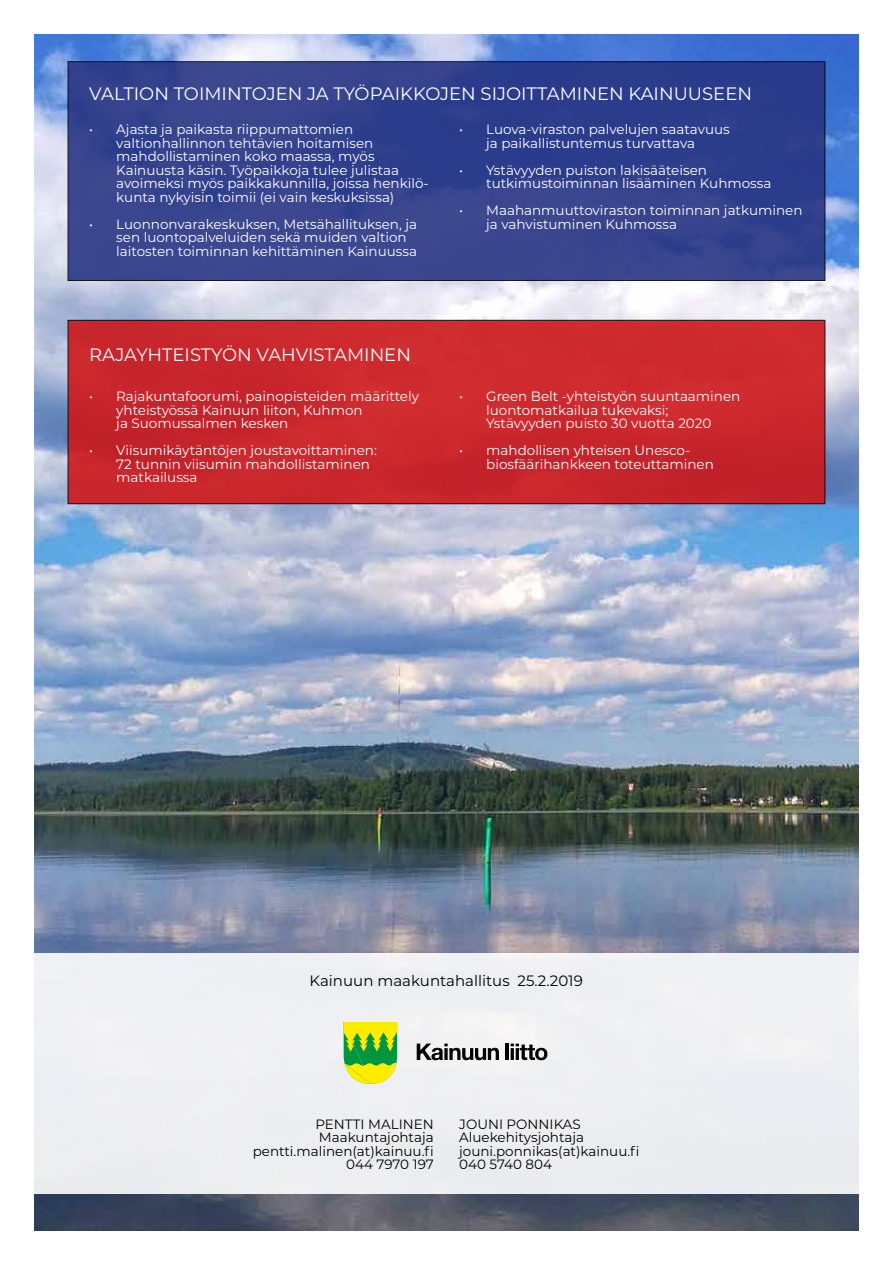
<style>
.page{position:relative;width:893px;height:1263px;background:#fff}
.page>*{position:absolute;margin:0;border:0;box-sizing:border-box;transform-origin:0 0}
.t1{font:18px "Montserrat";color:#fff}
.t2{font:15px "Montserrat";color:#000}
.t3{font:13.5px/13.5px "Montserrat";color:#fff}
.t4{font:13.5px/13.5px "Montserrat";color:#000;text-align:right}
</style>
<div class="page">
<img style="left:34px;top:34px;width:825px;height:1197px">
<div style="left:68px;top:62px;width:757px;height:218px;background:#36438d"></div>
<div style="left:68px;top:61px;width:757px;height:220px;border:1px solid #000"></div>
<div style="left:68px;top:320px;width:757px;height:184px;background:#cb282d"></div>
<div style="left:68px;top:320px;width:757px;height:184px;border:1px solid #000"></div>
<div style="left:25px;top:953px;width:841px;height:241px;background:#eeeff2"></div>
<svg style="left:417px;top:1043px;width:82px;height:17px"></svg>
<hr style="left:506px;top:1043px;width:3px;height:17px;background:#000">
<svg style="left:511px;top:1043px;width:36px;height:17px"></svg>
<svg style="left:344px;top:1022px;width:53px;height:62px;background:#9ecc2c"></svg>
<h1 class="t1" style="left:89px;top:82px;width:664px">VALTION TOIMINTOJEN JA TYÖPAIKKOJEN SIJOITTAMINEN KAINUUSEEN</h1>
<p class="t3" style="left:459px;top:122px;width:272px;text-align:center">• Luova-viraston palvelujen saatavuus ja paikallistuntemus turvattava</p>
<p class="t3" style="left:486px;top:163px;width:287px;text-indent:-27px">• Ystävyyden puiston lakisääteisen tutkimustoiminnan lisääminen Kuhmossa</p>
<p class="t3" style="left:486px;top:203px;width:318px;text-indent:-27px">• Maahanmuuttoviraston toiminnan jatkuminen ja vahvistuminen Kuhmossa</p>
<p class="t3" style="left:116px;top:122px;width:314px;text-indent:-27px">• Ajasta ja paikasta riippumattomien valtionhallinnon tehtävien hoitamisen mahdollistaminen koko maassa, myös Kainuusta käsin. Työpaikkoja tulee julistaa avoimeksi myös paikkakunnilla, joissa henkilö&shy;kunta nykyisin toimii (ei vain keskuksissa)</p>
<p class="t3" style="left:116px;top:217px;width:302px;text-indent:-27px">• Luonnonvarakeskuksen, Metsähallituksen, ja sen luontopalveluiden sekä muiden valtion laitosten toiminnan kehittäminen Kainuussa</p>
<h1 class="t1" style="left:89px;top:343px;width:323px">RAJAYHTEISTYÖN VAHVISTAMINEN</h1>
<p class="t3" style="left:116px;top:389px;width:304px;text-indent:-27px">• Rajakuntafoorumi, painopisteiden määrittely yhteistyössä Kainuun liiton, Kuhmon<br>ja Suomussalmen kesken</p>
<p class="t3" style="left:116px;top:443px;width:262px;text-indent:-27px">• Viisumikäytäntöjen joustavoittaminen:<br>72 tunnin viisumin mahdollistaminen matkailussa</p>
<p class="t3" style="left:486px;top:389px;width:256px;text-indent:-27px">• Green Belt -yhteistyön suuntaaminen luontomatkailua tukevaksi;<br>Ystävyyden puisto 30 vuotta 2020</p>
<p class="t3" style="left:486px;top:443px;width:229px;text-indent:-27px">• mahdollisen yhteisen Unesco&shy;biosfäärihankkeen toteuttaminen</p>
<p class="t2" style="left:310px;top:970px;width:275px">Kainuun maakuntahallitus 25.2.2019</p>
<p class="t4" style="left:253px;top:1116px;width:182px">PENTTI MALINEN<br>Maakuntajohtaja pentti.malinen(at)kainuu.fi<br>044 7970 197</p>
<p class="t4" style="left:459px;top:1116px;width:182px;text-align:left">JOUNI PONNIKAS<br>Aluekehitysjohtaja jouni.ponnikas(at)kainuu.fi<br>040 5740 804</p>
</div>
